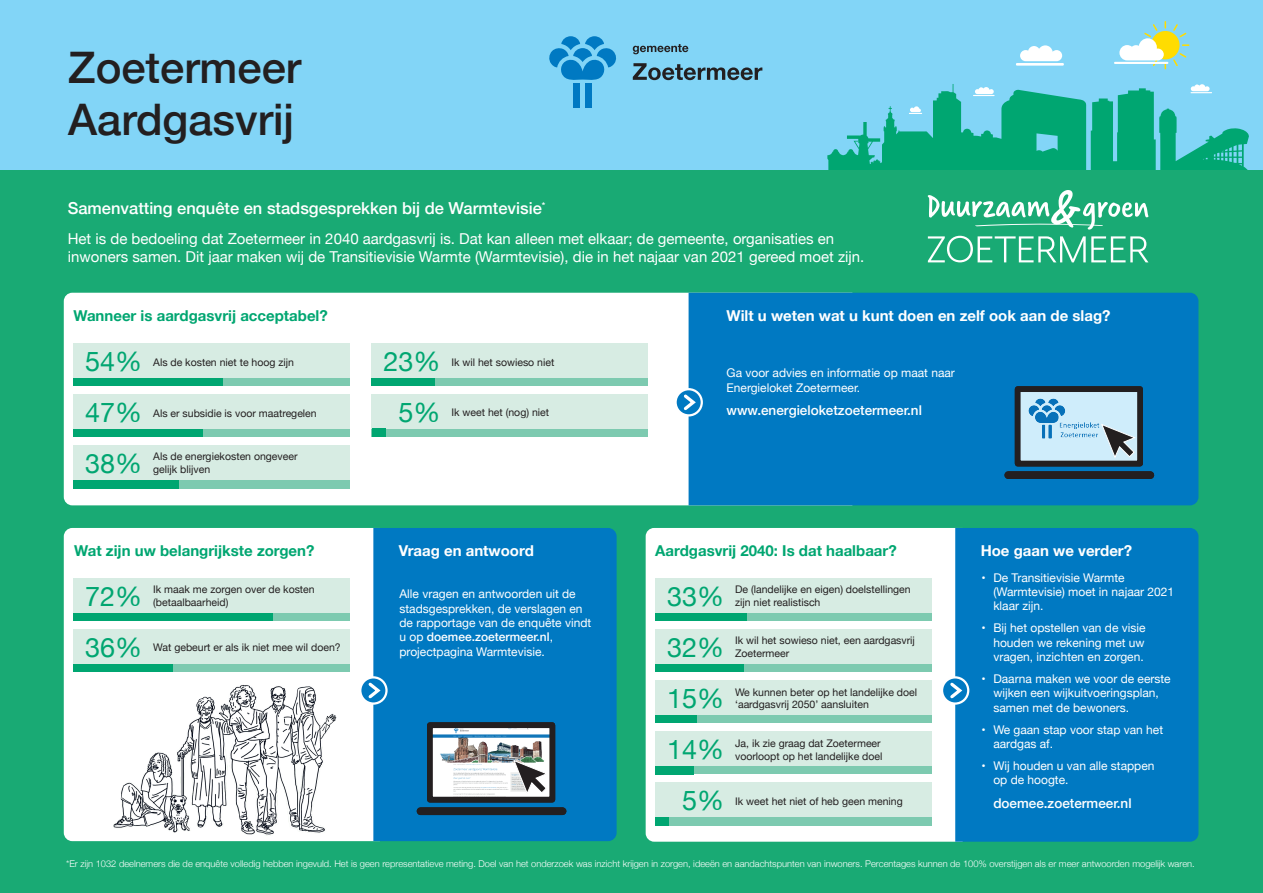
<style>
.page{position:relative;width:1263px;height:893px;background:#fff}
.page>*{position:absolute;margin:0;border:0;box-sizing:border-box;transform-origin:0 0}
.t1{font:500 43.5px/52.2px "Helvetica Neue";color:#231f20}
.t2{font:27px "Helvetica Neue";color:#00a671}
.t3{font:500 16.5px "Helvetica Neue";color:#fff}
.t4{font:15px/18px "Helvetica Neue";color:#fff}
.t5{font:700 15px "Helvetica Neue";color:#00a671}
.t6{font:700 15px "Helvetica Neue";color:#fff}
.t7{font:500 13.5px "Helvetica Neue";color:#fff}
.t8{font:12px/14.4px "Helvetica Neue";color:#fff}
.t9{font:10.5px "Helvetica Neue";color:#231f20}
.t10{font:300 9.3px "Helvetica Neue";color:#fff}
.s1{font-weight:500}
</style>
<div class="page">
<div style="left:0;top:0;width:1263px;height:216px;background:#82d5f7"></div>
<svg style="left:827px;top:84px;width:422px;height:86px;fill:#00a671"></svg>
<div style="left:1151px;top:31px;width:28px;height:28px;background:#ffdc01;border-radius:50%"></div>
<svg style="left:1172px;top:24px;width:17px;height:22px"></svg>
<svg style="left:1172px;top:52px;width:15px;height:15px"></svg>
<svg style="left:633px;top:63px;width:129px;height:17px"></svg>
<svg style="left:633px;top:44px;width:55px;height:10px"></svg>
<svg style="left:549px;top:36px;width:67px;height:44px"></svg>
<div style="left:574px;top:83px;width:6px;height:24px;background:#0079c2"></div>
<div style="left:586px;top:83px;width:6px;height:24px;background:#0079c2"></div>
<hr style="left:1016px;top:63px;width:48px;height:3px;background:#fff">
<svg style="left:1020px;top:45px;width:42px;height:16px"></svg>
<svg style="left:973px;top:87px;width:21px;height:9px"></svg>
<svg style="left:1190px;top:84px;width:22px;height:9px"></svg>
<svg style="left:1119px;top:22px;width:47px;height:47px"></svg>
<hr style="left:1114px;top:62px;width:54px;height:2px;background:#fff">
<svg style="left:909px;top:106px;width:13px;height:8px"></svg>
<div style="left:0;top:170px;width:1263px;height:723px;background:#19aa74"></div>
<svg style="left:928px;top:236px;width:220px;height:26px"></svg>
<svg style="left:928px;top:190px;width:220px;height:40px"></svg>
<div style="left:64px;top:293px;width:624px;height:212px;background:#fff"></div>
<div style="left:688px;top:293px;width:510px;height:212px;background:#0079c2"></div>
<div style="left:64px;top:528px;width:309px;height:313px;background:#fff"></div>
<div style="left:373px;top:528px;width:244px;height:313px;background:#0079c2"></div>
<svg style="left:360px;top:677px;width:26px;height:27px"></svg>
<div style="left:359px;top:676px;width:29px;height:29px;border:2px solid #fff;border-radius:50%"></div>
<svg style="left:366px;top:680px;width:17px;height:21px"></svg>
<div style="left:73px;top:378px;width:277px;height:8px;background:#7dcab0"></div>
<div style="left:73px;top:378px;width:150px;height:8px;background:#00a671"></div>
<div style="left:73px;top:344px;width:277px;height:34px;background:#d7ece3"></div>
<div style="left:73px;top:429px;width:277px;height:8px;background:#7dcab0"></div>
<div style="left:73px;top:429px;width:130px;height:8px;background:#00a671"></div>
<div style="left:73px;top:395px;width:277px;height:34px;background:#d7ece3"></div>
<div style="left:73px;top:480px;width:277px;height:8px;background:#7dcab0"></div>
<div style="left:73px;top:480px;width:105px;height:8px;background:#00a671"></div>
<div style="left:73px;top:446px;width:277px;height:34px;background:#d7ece3"></div>
<div style="left:646px;top:528px;width:309px;height:314px;background:#fff"></div>
<div style="left:955px;top:528px;width:243px;height:314px;background:#0079c2"></div>
<div style="left:655px;top:613px;width:277px;height:8px;background:#7dcab0"></div>
<div style="left:655px;top:613px;width:91px;height:8px;background:#00a671"></div>
<div style="left:655px;top:579px;width:277px;height:34px;background:#d7ece3"></div>
<div style="left:655px;top:664px;width:277px;height:8px;background:#7dcab0"></div>
<div style="left:655px;top:664px;width:89px;height:8px;background:#00a671"></div>
<div style="left:655px;top:630px;width:277px;height:34px;background:#d7ece3"></div>
<div style="left:655px;top:715px;width:277px;height:8px;background:#7dcab0"></div>
<div style="left:655px;top:715px;width:42px;height:8px;background:#00a671"></div>
<div style="left:655px;top:681px;width:277px;height:34px;background:#d7ece3"></div>
<div style="left:655px;top:766px;width:277px;height:8px;background:#7dcab0"></div>
<div style="left:655px;top:732px;width:277px;height:34px;background:#d7ece3"></div>
<div style="left:655px;top:817px;width:277px;height:8px;background:#7dcab0"></div>
<div style="left:655px;top:783px;width:277px;height:34px;background:#d7ece3"></div>
<div style="left:372px;top:378px;width:276px;height:8px;background:#7dcab0"></div>
<div style="left:372px;top:378px;width:63px;height:8px;background:#00a671"></div>
<div style="left:372px;top:344px;width:276px;height:34px;background:#d7ece3"></div>
<div style="left:372px;top:429px;width:276px;height:8px;background:#7dcab0"></div>
<div style="left:372px;top:395px;width:276px;height:34px;background:#d7ece3"></div>
<div style="left:372px;top:429px;width:13px;height:8px;background:#00a671"></div>
<div style="left:655px;top:766px;width:39px;height:8px;background:#00a671"></div>
<div style="left:655px;top:817px;width:14px;height:8px;background:#00a671"></div>
<svg style="left:676px;top:389px;width:26px;height:26px"></svg>
<div style="left:674px;top:388px;width:29px;height:28px;border:2px solid #fff;border-radius:50%"></div>
<svg style="left:681px;top:392px;width:17px;height:21px"></svg>
<svg style="left:1015px;top:386px;width:128px;height:80px;background:#95b0be"></svg>
<div style="left:1008px;top:471px;width:142px;height:8px;background:#231f20"></div>
<svg style="left:1100px;top:423px;width:36px;height:37px"></svg>
<img style="left:434px;top:729px;width:114px;height:66px">
<div style="left:420px;top:807px;width:143px;height:8px;background:#231f20"></div>
<div style="left:427px;top:722px;width:128px;height:80px;border:6px solid #231f20"></div>
<svg style="left:512px;top:759px;width:36px;height:37px"></svg>
<div style="left:73px;top:613px;width:277px;height:8px;background:#7dcab0"></div>
<div style="left:73px;top:613px;width:199px;height:8px;background:#00a671"></div>
<div style="left:73px;top:579px;width:277px;height:34px;background:#d7ece3"></div>
<div style="left:73px;top:664px;width:277px;height:8px;background:#7dcab0"></div>
<div style="left:73px;top:664px;width:100px;height:8px;background:#00a671"></div>
<div style="left:73px;top:630px;width:277px;height:34px;background:#d7ece3"></div>
<img style="left:113px;top:685px;width:223px;height:151px">
<svg style="left:942px;top:677px;width:26px;height:27px"></svg>
<div style="left:941px;top:676px;width:28px;height:29px;border:2px solid #fff;border-radius:50%"></div>
<svg style="left:947px;top:680px;width:18px;height:21px"></svg>
<h1 class="t1" style="left:68px;top:38px;width:234px">Zoetermeer<br>Aardgasvrij</h1>
<h3 class="t3" style="left:68px;top:195px;width:479px">Samenvatting enquête en stadsgesprekken bij de Warmtevisie<sup>*</sup></h3>
<p class="t4" style="left:68px;top:231px;width:798px">Het is de bedoeling dat Zoetermeer in 2040 aardgasvrij is. Dat kan alleen met elkaar; de gemeente, organisaties en inwoners samen. Dit jaar maken wij de Transitievisie Warmte (Warmtevisie), die in het najaar van 2021 gereed moet zijn.</p>
<p class="t5" style="left:73px;top:304px;width:256px">Wanneer is aardgasvrij acceptabel?</p>
<p class="t6" style="left:727px;top:304px;width:385px">Wilt u weten wat u kunt doen en zelf ook aan de slag?</p>
<h2 class="t2" style="left:85px;top:341px;width:59px">54%</h2>
<p class="t9" style="left:153px;top:354px;width:142px">Als de kosten niet te hoog zijn</p>
<h2 class="t2" style="left:85px;top:393px;width:59px">47%</h2>
<p class="t9" style="left:153px;top:405px;width:165px">Als er subsidie is voor maatregelen</p>
<p class="t9" style="left:153px;top:449px;width:146px">Als de energiekosten ongeveer</p>
<h2 class="t2" style="left:85px;top:444px;width:59px">38%</h2>
<p class="t9" style="left:153px;top:462px;width:58px">gelijk blijven</p>
<p class="t5" style="left:74px;top:539px;width:242px">Wat zijn uw belangrijkste zorgen?</p>
<p class="t9" style="left:153px;top:582px;width:163px">Ik maak me zorgen over de kosten</p>
<h2 class="t2" style="left:85px;top:577px;width:59px">72%</h2>
<p class="t9" style="left:153px;top:594px;width:77px">(betaalbaarheid)</p>
<h2 class="t2" style="left:85px;top:628px;width:59px">36%</h2>
<p class="t9" style="left:153px;top:640px;width:189px">Wat gebeurt er als ik niet mee wil doen?</p>
<h2 class="t2" style="left:383px;top:341px;width:59px">23%</h2>
<p class="t9" style="left:451px;top:355px;width:104px">Ik wil het sowieso niet</p>
<h2 class="t2" style="left:399px;top:393px;width:44px">5%</h2>
<p class="t9" style="left:451px;top:405px;width:99px">Ik weet het (nog) niet</p>
<p class="t6" style="left:399px;top:539px;width:137px">Vraag en antwoord</p>
<p class="t8" style="left:399px;top:587px;width:193px">Alle vragen en antwoorden uit de stadsgesprekken, de verslagen en de rapportage van de enquête vindt u op <span class="s1">doemee.zoetermeer.nl</span>, projectpagina Warmtevisie.</p>
<p class="t8" style="left:727px;top:366px;width:230px">Ga voor advies en informatie op maat naar<br>Energieloket Zoetermeer.</p>
<p class="t7" style="left:727px;top:399px;width:197px">www.energieloketzoetermeer.nl</p>
<p class="t5" style="left:655px;top:539px;width:243px">Aardgasvrij 2040: Is dat haalbaar?</p>
<p class="t6" style="left:981px;top:539px;width:153px">Hoe gaan we verder?</p>
<p class="t8" style="left:993px;top:571px;width:182px;text-indent:-12px">• De Transitievisie Warmte (Warmtevisie) moet in najaar 2021 klaar zijn.</p>
<p class="t8" style="left:993px;top:621px;width:154px;text-align:justify;text-indent:-12px">• Bij het opstellen van de visie houden we rekening met uw vragen, inzichten en zorgen.</p>
<p class="t8" style="left:993px;top:672px;width:179px;text-indent:-12px">• Daarna maken we voor de eerste wijken een wijkuitvoeringsplan, samen met de bewoners.</p>
<p class="t8" style="left:993px;top:723px;width:171px;text-indent:-12px">• We gaan stap voor stap van het aardgas af.</p>
<p class="t8" style="left:993px;top:759px;width:163px;text-indent:-12px">• Wij houden u van alle stappen op de hoogte.</p>
<p class="t7" style="left:993px;top:792px;width:140px">doemee.zoetermeer.nl</p>
<p class="t9" style="left:735px;top:582px;width:177px">De (landelijke en eigen) doelstellingen</p>
<h2 class="t2" style="left:667px;top:577px;width:59px">33%</h2>
<p class="t9" style="left:735px;top:594px;width:87px">zijn niet realistisch</p>
<p class="t9" style="left:735px;top:633px;width:181px">Ik wil het sowieso niet, een aardgasvrij</p>
<h2 class="t2" style="left:667px;top:628px;width:59px">32%</h2>
<p class="t9" style="left:735px;top:645px;width:56px">Zoetermeer</p>
<p class="t9" style="left:735px;top:685px;width:184px">We kunnen beter op het landelijke doel</p>
<h2 class="t2" style="left:667px;top:679px;width:59px">15%</h2>
<p class="t9" style="left:735px;top:697px;width:135px">‘aardgasvrij 2050’ aansluiten</p>
<p class="t9" style="left:735px;top:736px;width:147px">Ja, ik zie graag dat Zoetermeer</p>
<h2 class="t2" style="left:667px;top:730px;width:59px">14%</h2>
<p class="t9" style="left:735px;top:749px;width:149px">voorloopt op het landelijke doel</p>
<h2 class="t2" style="left:682px;top:781px;width:44px">5%</h2>
<p class="t9" style="left:735px;top:794px;width:169px">Ik weet het niet of heb geen mening</p>
<p class="t10" style="left:66px;top:856px;width:1130px">*Er zijn 1032 deelnemers die de enquête volledig hebben ingevuld. Het is geen representatieve meting. Doel van het onderzoek was inzicht krijgen in zorgen, ideeën en aandachtspunten van inwoners. Percentages kunnen de 100% overstijgen als er meer antwoorden mogelijk waren.</p>
</div>
